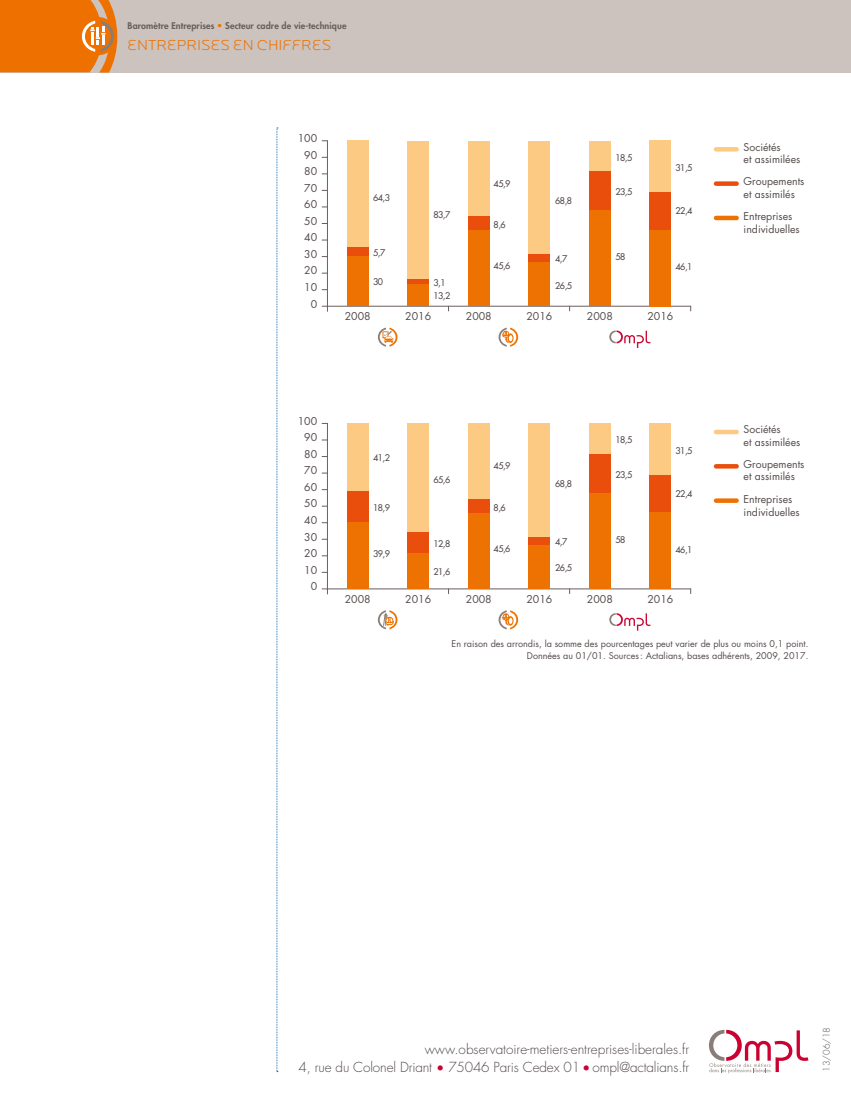
<style>
.page{position:relative;width:851px;height:1106px;background:#fff}
.page>*{position:absolute;margin:0;border:0;box-sizing:border-box;transform-origin:0 0}
.t1{font:300 15px "Locator Display";color:#ee7100}
.t2{font:300 13.5px/18px "Futura Std";letter-spacing:-.01em;color:#534a49;text-align:right}
.t3{font:10.5px/12.6px "Futura Std";color:#544b4a}
.t4{font:500 9px "Futura Std";letter-spacing:-.05em;color:#534a49}
.t5{font:9px/12px "Futura Std";color:#534a49;text-align:right}
.t6{font:800 9px "Futura Std";letter-spacing:.01em;color:#6a5e5d}
.t7{font:300 9px "Futura Std";color:#534a49}
.s1{color:#ee7100}
.s2{color:#cb0132}
</style>
<div class="page">
<div style="left:0;top:0;width:850px;height:72px;background:#ccc3bf"></div>
<svg style="left:0;top:0;width:117px;height:73px;background:#ea7b16"></svg>
<svg style="left:276px;top:128px;width:2px;height:944px;background:#c4daeb"></svg>
<svg style="left:709px;top:1029px;width:99px;height:44px"></svg>
<hr style="left:327px;top:306px;width:363px;height:1px;background:#6a5e5d">
<hr style="left:327px;top:141px;width:1px;height:165px;background:#6a5e5d">
<div style="left:347px;top:141px;width:21px;height:106px;background:#fcca82"></div>
<div style="left:407px;top:141px;width:22px;height:138px;background:#fcca82"></div>
<div style="left:468px;top:141px;width:21px;height:75px;background:#fcca82"></div>
<div style="left:528px;top:141px;width:22px;height:113px;background:#fcca82"></div>
<div style="left:589px;top:141px;width:21px;height:30px;background:#fcca82"></div>
<div style="left:649px;top:141px;width:22px;height:52px;background:#fcca82"></div>
<div style="left:347px;top:247px;width:21px;height:9px;background:#e94e0d"></div>
<div style="left:407px;top:279px;width:22px;height:5px;background:#e94e0d"></div>
<div style="left:468px;top:216px;width:21px;height:15px;background:#e94e0d"></div>
<div style="left:528px;top:254px;width:22px;height:8px;background:#e94e0d"></div>
<div style="left:589px;top:171px;width:21px;height:39px;background:#e94e0d"></div>
<div style="left:649px;top:193px;width:22px;height:37px;background:#e94e0d"></div>
<div style="left:347px;top:256px;width:21px;height:50px;background:#ee7202"></div>
<div style="left:407px;top:284px;width:22px;height:22px;background:#ee7202"></div>
<div style="left:468px;top:231px;width:21px;height:75px;background:#ee7202"></div>
<div style="left:528px;top:262px;width:22px;height:44px;background:#ee7202"></div>
<div style="left:589px;top:210px;width:21px;height:96px;background:#ee7202"></div>
<div style="left:649px;top:230px;width:22px;height:76px;background:#ee7202"></div>
<svg style="left:609px;top:330px;width:41px;height:18px"></svg>
<svg style="left:498px;top:328px;width:20px;height:19px"></svg>
<div style="left:716px;top:181px;width:20px;height:5px;background:#e94e0d"></div>
<div style="left:716px;top:147px;width:20px;height:5px;background:#fcca82"></div>
<hr style="left:716px;top:216px;width:20px;height:4px;background:#ee7202">
<svg style="left:378px;top:327px;width:19px;height:19px"></svg>
<hr style="left:327px;top:588px;width:363px;height:1px;background:#6a5e5d">
<hr style="left:327px;top:423px;width:1px;height:166px;background:#6a5e5d">
<div style="left:347px;top:423px;width:21px;height:68px;background:#fcca82"></div>
<div style="left:407px;top:423px;width:22px;height:109px;background:#fcca82"></div>
<div style="left:468px;top:423px;width:21px;height:76px;background:#fcca82"></div>
<div style="left:528px;top:423px;width:22px;height:114px;background:#fcca82"></div>
<div style="left:589px;top:423px;width:21px;height:31px;background:#fcca82"></div>
<div style="left:649px;top:423px;width:22px;height:52px;background:#fcca82"></div>
<div style="left:347px;top:491px;width:21px;height:32px;background:#e94e0d"></div>
<div style="left:407px;top:532px;width:22px;height:21px;background:#e94e0d"></div>
<div style="left:468px;top:499px;width:21px;height:14px;background:#e94e0d"></div>
<div style="left:528px;top:537px;width:22px;height:8px;background:#e94e0d"></div>
<div style="left:589px;top:454px;width:21px;height:39px;background:#e94e0d"></div>
<div style="left:649px;top:475px;width:22px;height:37px;background:#e94e0d"></div>
<div style="left:347px;top:523px;width:21px;height:66px;background:#ee7202"></div>
<div style="left:407px;top:553px;width:22px;height:36px;background:#ee7202"></div>
<div style="left:468px;top:513px;width:21px;height:76px;background:#ee7202"></div>
<div style="left:528px;top:545px;width:22px;height:44px;background:#ee7202"></div>
<div style="left:589px;top:493px;width:21px;height:96px;background:#ee7202"></div>
<div style="left:649px;top:512px;width:22px;height:77px;background:#ee7202"></div>
<svg style="left:609px;top:613px;width:41px;height:17px"></svg>
<svg style="left:322px;top:588px;width:6px;height:6px"></svg>
<svg style="left:498px;top:610px;width:20px;height:19px"></svg>
<svg style="left:716px;top:464px;width:20px;height:4px"></svg>
<hr style="left:716px;top:430px;width:20px;height:4px;background:#fcca82">
<div style="left:716px;top:498px;width:20px;height:5px;background:#ee7202"></div>
<svg style="left:378px;top:610px;width:19px;height:19px"></svg>
<p class="t6" style="left:128px;top:20px;width:220px">Baromètre Entreprises <span class="s1">•</span> Secteur cadre de vie-technique</p>
<h1 class="t1" style="left:128px;top:36px;width:205px">ENTREPRISES EN CHIFFRES</h1>
<p class="t3" style="left:298px;top:132px;width:21px">100</p>
<p class="t3" style="left:304px;top:149px;width:14px">90</p>
<p class="t3" style="left:304px;top:165px;width:14px">80</p>
<p class="t3" style="left:304px;top:182px;width:14px">70</p>
<p class="t3" style="left:304px;top:198px;width:14px">60</p>
<p class="t3" style="left:304px;top:215px;width:14px">50</p>
<p class="t3" style="left:304px;top:231px;width:14px">40</p>
<p class="t3" style="left:304px;top:248px;width:14px">30</p>
<p class="t3" style="left:304px;top:264px;width:14px">20</p>
<p class="t3" style="left:304px;top:281px;width:14px">10</p>
<p class="t3" style="left:311px;top:297px;width:8px">0</p>
<p class="t4" style="left:373px;top:192px;width:18px">64,3</p>
<p class="t4" style="left:373px;top:247px;width:14px">5,7</p>
<p class="t4" style="left:373px;top:276px;width:11px">30</p>
<p class="t4" style="left:615px;top:152px;width:18px">18,5</p>
<p class="t4" style="left:675px;top:162px;width:18px">31,5</p>
<p class="t3" style="left:743px;top:141px;width:58px">Sociétés<br>et assimilées</p>
<p class="t3" style="left:743px;top:175px;width:62px">Groupements et assimilés</p>
<p class="t4" style="left:493px;top:177px;width:18px">45,9</p>
<p class="t4" style="left:615px;top:186px;width:18px">23,5</p>
<p class="t4" style="left:555px;top:195px;width:18px">68,8</p>
<p class="t4" style="left:675px;top:205px;width:18px">22,4</p>
<p class="t4" style="left:433px;top:209px;width:18px">83,7</p>
<p class="t3" style="left:743px;top:210px;width:58px">Entreprises individuelles</p>
<p class="t4" style="left:493px;top:219px;width:14px">8,6</p>
<p class="t4" style="left:433px;top:277px;width:14px">3,1</p>
<p class="t4" style="left:433px;top:290px;width:18px">13,2</p>
<p class="t4" style="left:493px;top:260px;width:18px">45,6</p>
<p class="t4" style="left:555px;top:253px;width:14px">4,7</p>
<p class="t4" style="left:555px;top:279px;width:18px">26,5</p>
<p class="t4" style="left:615px;top:251px;width:11px">58</p>
<p class="t4" style="left:675px;top:261px;width:18px">46,1</p>
<p class="t3" style="left:345px;top:310px;width:27px">2008</p>
<p class="t3" style="left:405px;top:310px;width:27px">2016</p>
<p class="t3" style="left:466px;top:310px;width:27px">2008</p>
<p class="t3" style="left:526px;top:310px;width:27px">2016</p>
<p class="t3" style="left:587px;top:310px;width:27px">2008</p>
<p class="t3" style="left:647px;top:310px;width:27px">2016</p>
<p class="t3" style="left:298px;top:415px;width:21px">100</p>
<p class="t3" style="left:304px;top:431px;width:14px">90</p>
<p class="t3" style="left:304px;top:448px;width:14px">80</p>
<p class="t3" style="left:304px;top:464px;width:14px">70</p>
<p class="t3" style="left:304px;top:481px;width:14px">60</p>
<p class="t3" style="left:304px;top:497px;width:14px">50</p>
<p class="t3" style="left:304px;top:514px;width:14px">40</p>
<p class="t4" style="left:373px;top:452px;width:18px">41,2</p>
<p class="t4" style="left:373px;top:502px;width:18px">18,9</p>
<p class="t4" style="left:433px;top:474px;width:18px">65,6</p>
<p class="t4" style="left:493px;top:460px;width:18px">45,9</p>
<p class="t4" style="left:493px;top:502px;width:14px">8,6</p>
<p class="t4" style="left:555px;top:478px;width:18px">68,8</p>
<p class="t4" style="left:615px;top:434px;width:18px">18,5</p>
<p class="t4" style="left:615px;top:468px;width:18px">23,5</p>
<p class="t4" style="left:675px;top:445px;width:18px">31,5</p>
<p class="t4" style="left:675px;top:488px;width:18px">22,4</p>
<p class="t3" style="left:743px;top:423px;width:58px">Sociétés<br>et assimilées</p>
<p class="t3" style="left:743px;top:458px;width:62px">Groupements et assimilés</p>
<p class="t3" style="left:743px;top:493px;width:58px">Entreprises individuelles</p>
<p class="t3" style="left:304px;top:530px;width:14px">30</p>
<p class="t3" style="left:304px;top:547px;width:14px">20</p>
<p class="t4" style="left:373px;top:548px;width:18px">39,9</p>
<p class="t4" style="left:433px;top:538px;width:18px">12,8</p>
<p class="t4" style="left:493px;top:543px;width:18px">45,6</p>
<p class="t4" style="left:555px;top:536px;width:14px">4,7</p>
<p class="t4" style="left:615px;top:533px;width:11px">58</p>
<p class="t4" style="left:675px;top:544px;width:18px">46,1</p>
<p class="t3" style="left:304px;top:563px;width:14px">10</p>
<p class="t4" style="left:433px;top:566px;width:18px">21,6</p>
<p class="t4" style="left:555px;top:562px;width:18px">26,5</p>
<p class="t3" style="left:311px;top:580px;width:8px">0</p>
<p class="t3" style="left:345px;top:593px;width:27px">2008</p>
<p class="t3" style="left:405px;top:593px;width:27px">2016</p>
<p class="t3" style="left:466px;top:593px;width:27px">2008</p>
<p class="t3" style="left:526px;top:593px;width:27px">2016</p>
<p class="t3" style="left:587px;top:593px;width:27px">2008</p>
<p class="t3" style="left:647px;top:593px;width:27px">2016</p>
<p class="t5" style="left:451px;top:638px;width:358px">En raison des arrondis, la somme des pourcentages peut varier de plus ou moins 0,1 point.<br>Données au 01/01. Sources: Actalians, bases adhérents, 2009, 2017.</p>
<p class="t2" style="left:298px;top:1040px;width:392px">www.observatoire-metiers-entreprises-liberales.fr<br>4, rue du Colonel Driant <span class="s2">•</span> 75046 Paris Cedex 01 <span class="s2">•</span> ompl@actalians.fr</p>
<p class="t7" style="left:820px;top:1071px;width:46px;rotate:-90deg">13/06/18</p>
</div>
